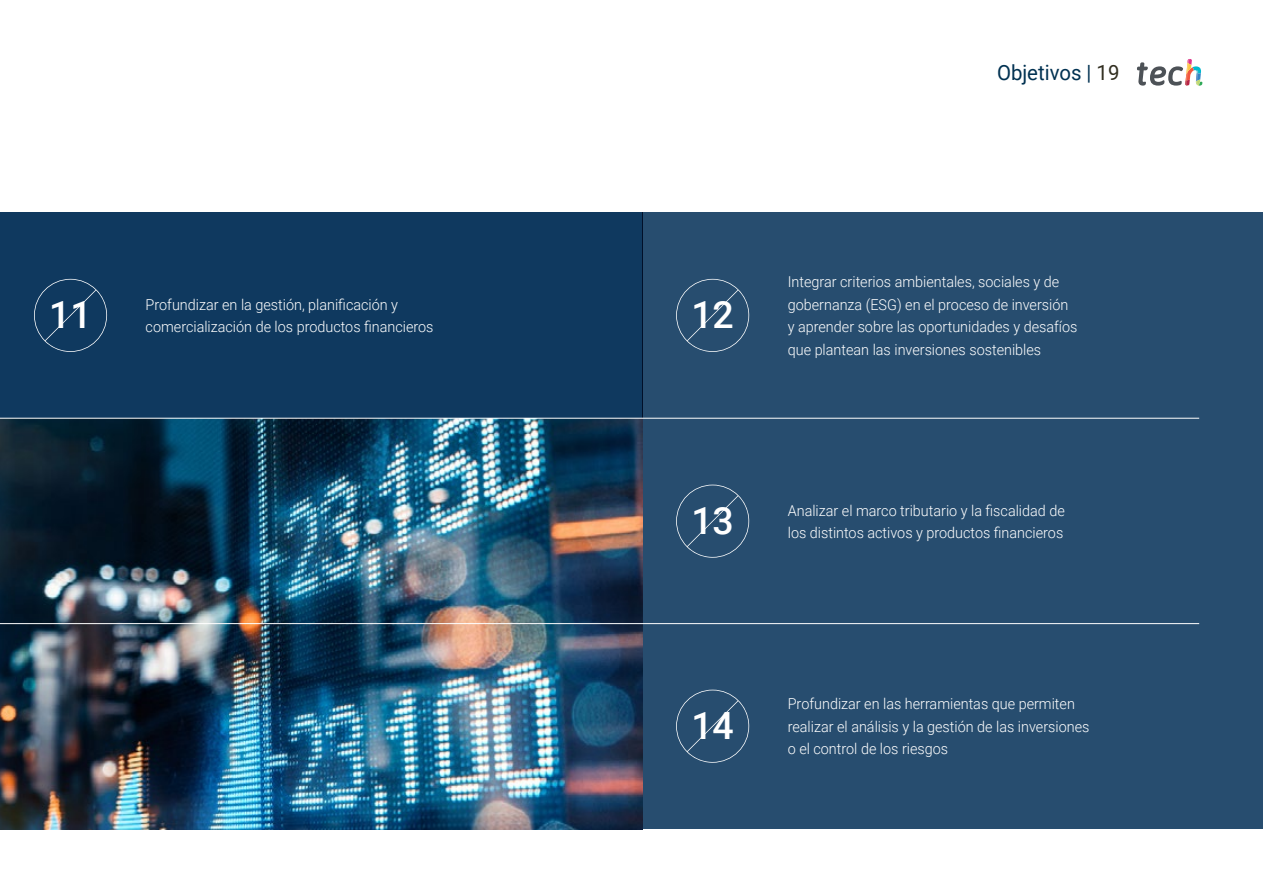
<style>
.page{position:relative;width:1263px;height:893px;background:#fff}
.page>*{position:absolute;margin:0;border:0;box-sizing:border-box;transform-origin:0 0}
.t1{font:500 37.5px "Roboto";color:#fff}
.t2{font:21px "Roboto";color:#013151}
.t3{font:300 15px/22.5px "Roboto";color:#fff;scale:.96 1}
.s1{color:#312e20}
</style>
<div class="page">
<div style="left:0;top:213px;width:642px;height:616px;background:#0f395f"></div>
<div style="left:642px;top:213px;width:621px;height:616px;background:#274d6f"></div>
<img style="left:0;top:419px;width:642px;height:410px">
<hr style="left:0;top:418px;width:1199px;height:1px;background:#fff">
<hr style="left:0;top:623px;width:1199px;height:1px;background:#fff">
<svg style="left:34px;top:279px;width:73px;height:73px"></svg>
<svg style="left:676px;top:279px;width:73px;height:73px"></svg>
<svg style="left:676px;top:485px;width:73px;height:73px"></svg>
<svg style="left:676px;top:690px;width:73px;height:73px"></svg>
<svg style="left:1137px;top:59px;width:65px;height:27px"></svg>
<h2 class="t2" style="left:997px;top:57px;width:124px">Objetivos | <span class="s1">19</span></h2>
<p class="t3" style="left:146px;top:293px;width:301px">Profundizar en la gestión, planificación y comercialización de los productos financieros</p>
<h1 class="t1" style="left:49px;top:288px;width:44px">11</h1>
<h1 class="t1" style="left:691px;top:288px;width:44px">12</h1>
<p class="t3" style="left:788px;top:270px;width:303px">Integrar criterios ambientales, sociales y de gobernanza (ESG) en el proceso de inversión y aprender sobre las oportunidades y desafíos que plantean las inversiones sostenibles</p>
<h1 class="t1" style="left:691px;top:494px;width:44px">13</h1>
<p class="t3" style="left:788px;top:498px;width:290px">Analizar el marco tributario y la fiscalidad de</p>
<p class="t3" style="left:788px;top:521px;width:288px">los distintos activos y productos financieros</p>
<h1 class="t1" style="left:691px;top:699px;width:44px">14</h1>
<p class="t3" style="left:788px;top:692px;width:316px">Profundizar en las herramientas que permiten realizar el análisis y la gestión de las inversiones o el control de los riesgos</p>
</div>
